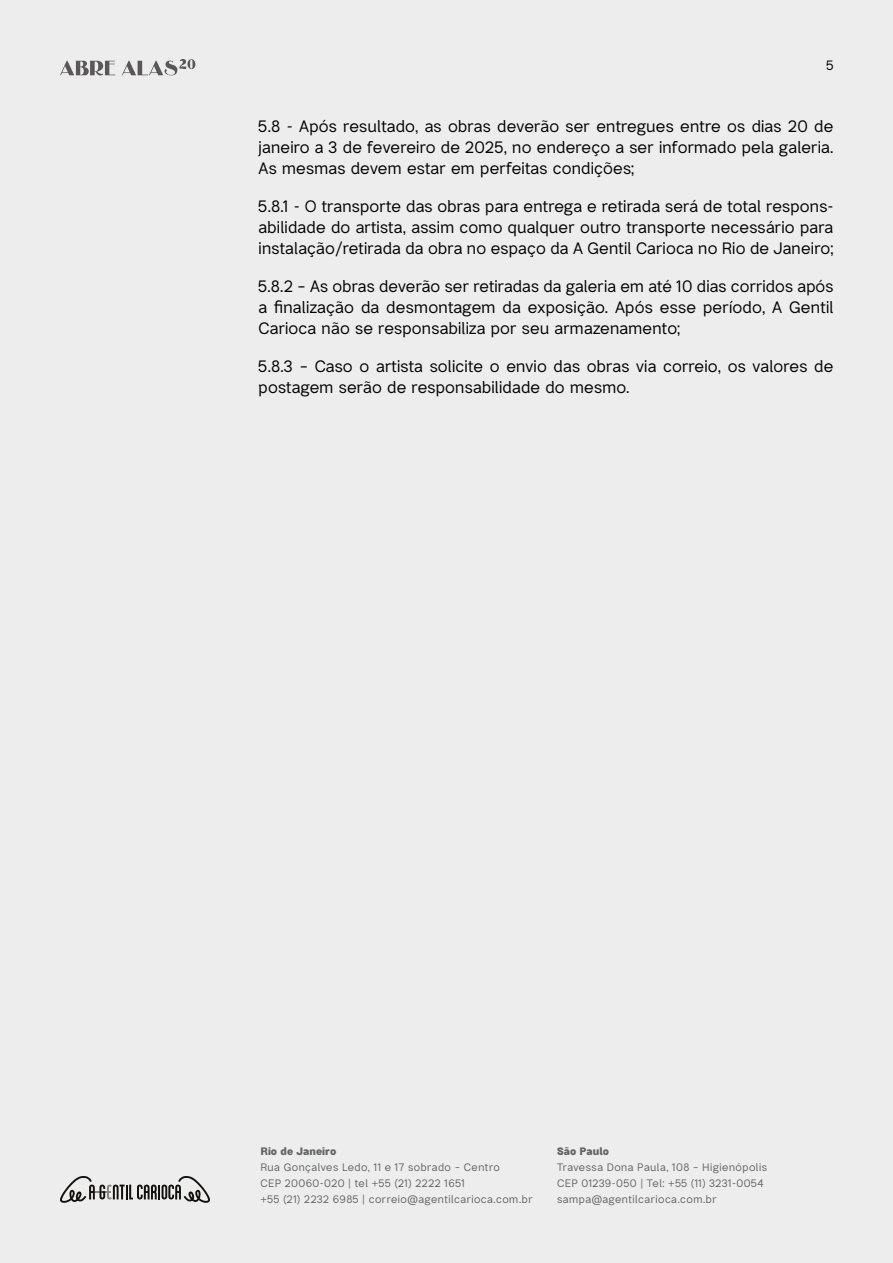
<style>
.page{position:relative;width:893px;height:1263px;background:#ededed}
.page>*{position:absolute;margin:0;border:0;box-sizing:border-box;transform-origin:0 0}
.t1{font:16.5px/21px "Bright Grotesk";letter-spacing:.01em;color:#000;text-align:justify}
.t2{font:13.5px "Bright Grotesk";color:#000}
.t3{font:10.8px/15.9px "Bright Grotesk";letter-spacing:.045em;color:#616562}
.t4{font:800 10.8px "Bright Grotesk";color:#616562}
</style>
<div class="page">
<svg style="left:60px;top:59px;width:135px;height:16px"></svg>
<svg style="left:60px;top:1176px;width:150px;height:27px"></svg>
<p class="t2" style="left:826px;top:57px;width:9px">5</p>
<p class="t1" style="left:259px;top:116px;width:576px">5.8 - Após resultado, as obras deverão ser entregues entre os dias 20 de janeiro a 3 de fevereiro de 2025, no endereço a ser informado pela galeria.<br>As mesmas devem estar em perfeitas condições;</p>
<p class="t1" style="left:259px;top:196px;width:576px">5.8.1 - O transporte das obras para entrega e retirada será de total respons&shy;abilidade do artista, assim como qualquer outro transporte necessário para instalação/retirada da obra no espaço da A Gentil Carioca no Rio de Janeiro;</p>
<p class="t1" style="left:259px;top:276px;width:576px">5.8.2 – As obras deverão ser retiradas da galeria em até 10 dias corridos após a finalização da desmontagem da exposição. Após esse período, A Gentil Carioca não se responsabiliza por seu armazenamento;</p>
<p class="t1" style="left:259px;top:356px;width:576px">5.8.3 – Caso o artista solicite o envio das obras via correio, os valores de postagem serão de responsabilidade do mesmo.</p>
<p class="t4" style="left:260px;top:1144px;width:77px">Rio de Janeiro</p>
<p class="t3" style="left:260px;top:1159px;width:274px">Rua Gonçalves Ledo, 11 e 17 sobrado – Centro<br>CEP 20060-020 | tel +55 (21) 2222 1651<br>+55 (21) 2232 6985 | correio@agentilcarioca.com.br</p>
<p class="t4" style="left:557px;top:1144px;width:53px">São Paulo</p>
<p class="t3" style="left:557px;top:1159px;width:211px">Travessa Dona Paula, 108 – Higienópolis<br>CEP 01239-050 | Tel: +55 (11) 3231-0054 sampa@agentilcarioca.com.br</p>
</div>
